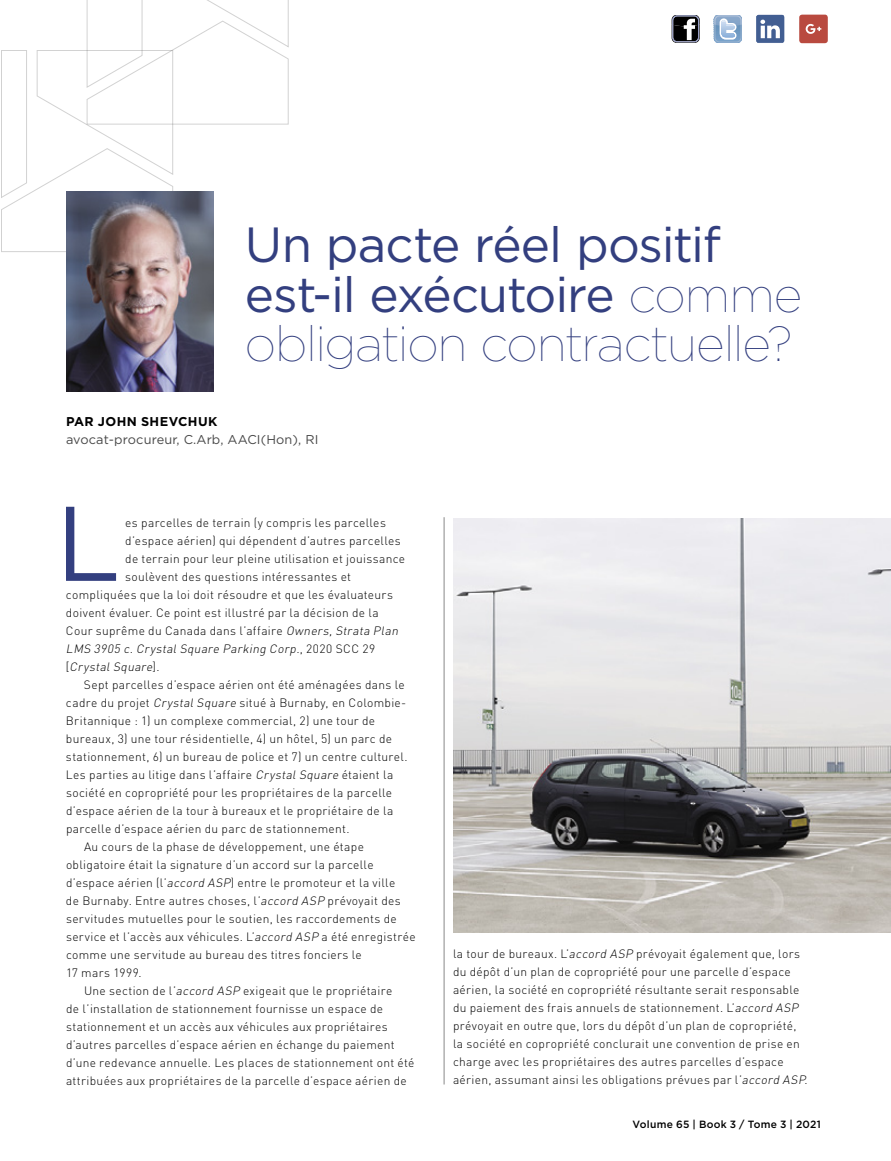
<style>
.page{position:relative;width:891px;height:1161px;background:#fff}
.page>*{position:absolute;margin:0;border:0;box-sizing:border-box;transform-origin:0 0}
.t1{font:105.9px "Gotham";color:#333f7f}
.t2{font:49.35px/49.3px "Gotham";letter-spacing:-.025em;color:#333f7f}
.t3{font:12.75px "Gotham";letter-spacing:.01em;color:#484848}
.t4{font:700 12.75px "Gotham";letter-spacing:.035em;color:#000}
.t5{font:300 12px/18px "DIN";letter-spacing:.025em;color:#000}
.t6{font:italic 300 12px "DIN";color:#000}
.t7{font:500 10.5px "Gotham";letter-spacing:.025em;color:#000}
.s1{font-weight:100}
.s2{font-style:italic}
.s3{font-style:normal}
</style>
<div class="page">
<svg style="left:1px;top:0;width:288px;height:252px"></svg>
<img style="left:66px;top:192px;width:147px;height:200px">
<hr style="left:444px;top:517px;width:1px;height:567px;background:#484848">
<img style="left:453px;top:519px;width:438px;height:414px">
<svg style="left:671px;top:15px;width:29px;height:28px"></svg>
<svg style="left:672px;top:15px;width:28px;height:28px"></svg>
<svg style="left:714px;top:15px;width:28px;height:28px"></svg>
<svg style="left:756px;top:15px;width:29px;height:28px"></svg>
<svg style="left:756px;top:15px;width:28px;height:28px"></svg>
<div style="left:799px;top:15px;width:29px;height:28px;background:#b94a3f;border-radius:3px"></div>
<svg style="left:806px;top:24px;width:15px;height:10px"></svg>
<h2 class="t2" style="left:245px;top:219px;width:559px">Un pacte réel positif est-il exécutoire <span class="s1">comme obligation contractuelle?</span></h2>
<p class="t4" style="left:66px;top:414px;width:153px">PAR JOHN SHEVCHUK</p>
<p class="t3" style="left:66px;top:432px;width:254px">avocat-procureur, C.Arb, AACI(Hon), RI</p>
<h1 class="t1" style="left:56px;top:485px;width:67px">L</h1>
<p class="t5" style="left:125px;top:513px;width:262px">es parcelles de terrain (y compris les parcelles</p>
<p class="t5" style="left:125px;top:531px;width:277px">d’espace aérien) qui dépendent d’autres parcelles</p>
<p class="t5" style="left:125px;top:549px;width:281px">de terrain pour leur pleine utilisation et jouissance</p>
<p class="t5" style="left:125px;top:567px;width:227px">soulèvent des questions intéressantes et</p>
<p class="t5" style="left:66px;top:585px;width:328px">compliquées que la loi doit résoudre et que les évaluateurs</p>
<p class="t5" style="left:66px;top:603px;width:314px">doivent évaluer. Ce point est illustré par la décision de la</p>
<p class="t5" style="left:66px;top:621px;width:336px">Cour suprême du Canada dans l’affaire <span class="s2">Owners, Strata Plan</span></p>
<p class="t6" style="left:66px;top:641px;width:311px">LMS 3905 c. Crystal Square Parking Corp.<span class="s3">, 2 0 2 0 S C C 2 9</span></p>
<p class="t6" style="left:66px;top:659px;width:95px"><span class="s3">[</span> Crystal Square<span class="s3">] .</span></p>
<p class="t5" style="left:84px;top:675px;width:322px">Sept parcelles d’espace aérien ont été aménagées dans le</p>
<p class="t5" style="left:66px;top:693px;width:342px">cadre du projet <span class="s2">Crystal Square</span> situé à Burnaby, en Colombie-</p>
<p class="t5" style="left:66px;top:711px;width:311px">Britannique : 1) un complexe commercial, 2) une tour de</p>
<p class="t5" style="left:66px;top:729px;width:328px">bureaux, 3) une tour résidentielle, 4) un hôtel, 5) un parc de</p>
<p class="t5" style="left:66px;top:747px;width:343px">stationnement, 6) un bureau de police et 7) un centre culturel.</p>
<p class="t5" style="left:66px;top:765px;width:329px">Les parties au litige dans l’affaire <span class="s2">Crystal Square</span> étaient la</p>
<p class="t5" style="left:66px;top:783px;width:328px">société en copropriété pour les propriétaires de la parcelle</p>
<p class="t5" style="left:66px;top:801px;width:329px">d’espace aérien de la tour à bureaux et le propriétaire de la</p>
<p class="t5" style="left:66px;top:819px;width:285px">parcelle d’espace aérien du parc de stationnement.</p>
<p class="t5" style="left:84px;top:837px;width:281px">Au cours de la phase de développement, une étape</p>
<p class="t5" style="left:66px;top:855px;width:309px">obligatoire était la signature d’un accord sur la parcelle</p>
<p class="t5" style="left:66px;top:873px;width:331px">d’espace aérien (l’<span class="s2">accord ASP</span>) entre le promoteur et la ville</p>
<p class="t5" style="left:66px;top:891px;width:336px">de Burnaby. Entre autres choses, l’<span class="s2">accord ASP</span> prévoyait des</p>
<p class="t5" style="left:66px;top:909px;width:332px">servitudes mutuelles pour le soutien, les raccordements de</p>
<p class="t5" style="left:66px;top:927px;width:351px">service et l’accès aux véhicules. L’<span class="s2">accord ASP</span> a été enregistrée</p>
<p class="t5" style="left:66px;top:945px;width:297px">comme une servitude au bureau des titres fonciers le</p>
<p class="t5" style="left:66px;top:963px;width:77px">17 mars 1999.</p>
<p class="t5" style="left:84px;top:981px;width:310px">Une section de l’<span class="s2">accord ASP</span> exigeait que le propriétaire</p>
<p class="t5" style="left:66px;top:999px;width:319px">de l’installation de stationnement fournisse un espace de</p>
<p class="t5" style="left:66px;top:1017px;width:323px">stationnement et un accès aux véhicules aux propriétaires</p>
<p class="t5" style="left:66px;top:1035px;width:330px">d’autres parcelles d’espace aérien en échange du paiement</p>
<p class="t5" style="left:66px;top:1053px;width:350px">d’une redevance annuelle. Les places de stationnement ont été</p>
<p class="t5" style="left:66px;top:1071px;width:342px">attribuées aux propriétaires de la parcelle d’espace aérien de</p>
<p class="t5" style="left:453px;top:945px;width:357px">la tour de bureaux. L’<span class="s2">accord ASP</span> prévoyait également que, lors du dépôt d’un plan de copropriété pour une parcelle d’espace aérien, la société en copropriété résultante serait responsable du paiement des frais annuels de stationnement. L’<span class="s2">accord ASP </span>prévoyait en outre que, lors du dépôt d’un plan de copropriété, la société en copropriété conclurait une convention de prise en charge avec les propriétaires des autres parcelles d’espace aérien, assumant ainsi les obligations prévues par l’<span class="s2">accord ASP</span>.</p>
<p class="t7" style="left:633px;top:1118px;width:190px">Volume 65 | Book 3 / Tome 3 | 2021</p>
</div>
